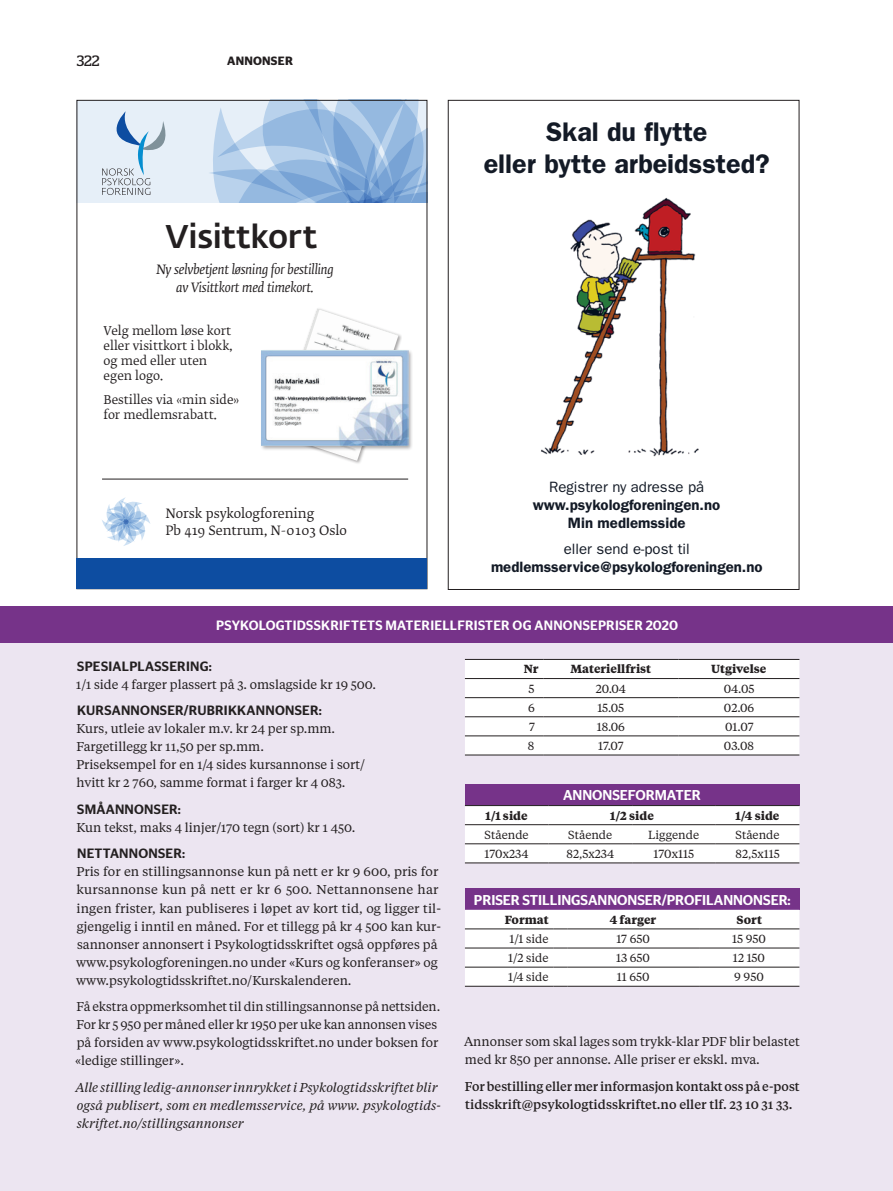
<style>
.page{position:relative;width:893px;height:1191px;background:#fff}
.page>*{position:absolute;margin:0;border:0;box-sizing:border-box;transform-origin:0 0}
.t1{font:500 32.4px "Fedra Sans Alt Std";letter-spacing:-.005em;color:#231f20}
.t2{font:600 27px/31.5px "ITC Franklin Gothic Std";color:#131a26;text-align:center}
.t3{font:600 15px/18px "ITC Franklin Gothic Std";color:#131a26;text-align:center}
.t4{font:15px "ITC Franklin Gothic Std";color:#131a26}
.t5{font:15px "Stag";color:#231f20}
.t6{font:500 14.25px "Stag Sans";letter-spacing:-.005em;color:#fff}
.t7{font:500 13.5px "Stag Sans";letter-spacing:.02em;color:#231f20}
.t8{font:500 13.5px "Stag Sans";letter-spacing:.02em;color:#fff}
.t9{font:12.75px/18px "Tiempos Text";color:#231f20}
.t10{font:italic 12.75px/18px "Tiempos Text";color:#231f20}
.t11{font:500 12.75px/18px "Tiempos Text";color:#231f20}
.t12{font:italic 12.75px/18px "Fedra Serif B Pro";letter-spacing:-.015em;color:#231f20;text-align:center}
.t13{font:12.75px/16.5px "Fedra Serif B Pro";color:#231f20}
.t14{font:12px/15px "Fedra Serif B Pro";color:#231f20}
.t15{font:600 12px "Stag Sans";letter-spacing:.02em;color:#231f20}
.t16{font:11.7px "Tiempos Text";color:#231f20}
.t17{font:700 11.7px "Tiempos Text";color:#231f20}
</style>
<div class="page">
<div style="left:0;top:643px;width:893px;height:548px;background:#ece5f1"></div>
<div style="left:0;top:607px;width:893px;height:36px;background:#763389"></div>
<div style="left:465px;top:660px;width:334px;height:94px;background:#fff"></div>
<hr style="left:465px;top:659px;width:78px;height:1px;background:#231f20">
<hr style="left:543px;top:659px;width:136px;height:1px;background:#231f20">
<hr style="left:679px;top:659px;width:120px;height:1px;background:#231f20">
<hr style="left:465px;top:678px;width:78px;height:1px;background:#231f20">
<hr style="left:543px;top:678px;width:136px;height:1px;background:#231f20">
<hr style="left:679px;top:678px;width:120px;height:1px;background:#231f20">
<hr style="left:465px;top:697px;width:78px;height:1px;background:#231f20">
<hr style="left:543px;top:697px;width:136px;height:1px;background:#231f20">
<hr style="left:679px;top:697px;width:120px;height:1px;background:#231f20">
<hr style="left:465px;top:716px;width:78px;height:1px;background:#231f20">
<hr style="left:543px;top:716px;width:136px;height:1px;background:#231f20">
<hr style="left:679px;top:716px;width:120px;height:1px;background:#231f20">
<hr style="left:465px;top:735px;width:78px;height:1px;background:#231f20">
<hr style="left:543px;top:735px;width:136px;height:1px;background:#231f20">
<hr style="left:679px;top:735px;width:120px;height:1px;background:#231f20">
<hr style="left:465px;top:754px;width:78px;height:1px;background:#231f20">
<hr style="left:543px;top:754px;width:136px;height:1px;background:#231f20">
<hr style="left:679px;top:754px;width:120px;height:1px;background:#231f20">
<div style="left:465px;top:888px;width:334px;height:21px;background:#763389"></div>
<svg style="left:465px;top:909px;width:334px;height:78px;background:#f3f2f3"></svg>
<hr style="left:568px;top:986px;width:131px;height:1px;background:#231f20">
<hr style="left:699px;top:986px;width:100px;height:1px;background:#231f20">
<div style="left:465px;top:784px;width:334px;height:21px;background:#763389"></div>
<div style="left:465px;top:807px;width:334px;height:55px;background:#fff"></div>
<hr style="left:465px;top:805px;width:84px;height:1px;background:#231f20">
<hr style="left:549px;top:805px;width:83px;height:1px;background:#231f20">
<hr style="left:632px;top:805px;width:84px;height:1px;background:#231f20">
<hr style="left:716px;top:805px;width:83px;height:1px;background:#231f20">
<hr style="left:465px;top:824px;width:84px;height:1px;background:#231f20">
<hr style="left:549px;top:824px;width:83px;height:1px;background:#231f20">
<hr style="left:632px;top:824px;width:84px;height:1px;background:#231f20">
<hr style="left:716px;top:824px;width:83px;height:1px;background:#231f20">
<hr style="left:465px;top:843px;width:84px;height:1px;background:#231f20">
<hr style="left:549px;top:843px;width:83px;height:1px;background:#231f20">
<hr style="left:632px;top:843px;width:84px;height:1px;background:#231f20">
<hr style="left:716px;top:843px;width:83px;height:1px;background:#231f20">
<hr style="left:465px;top:862px;width:84px;height:1px;background:#231f20">
<hr style="left:549px;top:862px;width:83px;height:1px;background:#231f20">
<hr style="left:632px;top:862px;width:84px;height:1px;background:#231f20">
<hr style="left:716px;top:862px;width:83px;height:1px;background:#231f20">
<div style="left:77px;top:100px;width:350px;height:102px;background:#e6eff8"></div>
<svg style="left:102px;top:102px;width:323px;height:100px"></svg>
<svg style="left:102px;top:497px;width:48px;height:49px"></svg>
<div style="left:77px;top:558px;width:350px;height:31px;background:#0d4da1"></div>
<div style="left:274px;top:307px;width:128px;height:158px;background:#231f20;opacity:.4"></div>
<img style="left:276px;top:308px;width:122px;height:153px">
<div style="left:260px;top:349px;width:153px;height:102px;background:#231f20;opacity:.4"></div>
<img style="left:262px;top:351px;width:146px;height:94px">
<hr style="left:102px;top:479px;width:306px;height:1px;background:#231f20">
<img style="left:541px;top:197px;width:158px;height:260px">
<p class="t5" style="left:77px;top:52px;width:24px">322</p>
<p class="t15" style="left:227px;top:54px;width:67px">ANNONSER</p>
<h1 class="t1" style="left:165px;top:216px;width:153px">Visittkort</h1>
<p class="t12" style="left:156px;top:261px;width:179px">Ny selvbetjent løsning for bestilling av Visittkort med timekort.</p>
<p class="t14" style="left:104px;top:324px;width:130px">Velg mellom løse kort eller visittkort i blokk, og med eller uten egen logo.</p>
<p class="t14" style="left:104px;top:392px;width:137px">Bestilles via «min side» for medlemsrabatt.</p>
<p class="t13" style="left:165px;top:505px;width:183px">Norsk psykologforening<br>Pb 419 Sentrum, N-0103 Oslo</p>
<h2 class="t2" style="left:484px;top:116px;width:288px">Skal du flytte<br>eller bytte arbeidssted?</h2>
<p class="t4" style="left:549px;top:478px;width:157px">Registrer ny adresse på</p>
<p class="t3" style="left:533px;top:495px;width:189px">www.psykologforeningen.no<br>Min medlemsside</p>
<p class="t4" style="left:564px;top:540px;width:127px">eller send e-post til</p>
<p class="t3" style="left:491px;top:558px;width:273px">medlemsservice@psykologforeningen.no</p>
<p class="t8" style="left:216px;top:618px;width:463px">PSYKOLOGTIDSSKRIFTETS MATERIELLFRISTER OG ANNONSEPRISER 2020</p>
<p class="t7" style="left:77px;top:658px;width:136px">SPESIALPLASSERING:</p>
<p class="t9" style="left:76px;top:675px;width:302px">1/1 side 4 farger plassert på 3. omslagside kr 19 500.</p>
<p class="t7" style="left:77px;top:703px;width:246px">KURSANNONSER/RUBRIKKANNONSER:</p>
<p class="t9" style="left:76px;top:719px;width:291px">Kurs, utleie av lokaler m.v. kr 24 per sp.mm.<br>Fargetillegg kr 11,50 per sp.mm.<br>Priseksempel for en 1/4 sides kursannonse i sort/ hvitt kr 2 760, samme format i farger kr 4 083.</p>
<p class="t7" style="left:77px;top:801px;width:105px">SMÅANNONSER:</p>
<p class="t9" style="left:76px;top:818px;width:281px">Kun tekst, maks 4 linjer/170 tegn (sort) kr 1 450.</p>
<p class="t7" style="left:77px;top:846px;width:110px">NETTANNONSER:</p>
<p class="t9" style="left:76px;top:862px;width:366px">Pris for en stillingsannonse kun på nett er kr 9 600, pris for kursannonse kun på nett er kr 6 500. Nettannonsene har ingen frister, kan publiseres i løpet av kort tid, og ligger til&shy;gjengelig i inntil en måned. For et tillegg på kr 4 500 kan kur&shy;sannonser annonsert i Psykologtidsskriftet også oppføres på www.psykologforeningen.no under «Kurs og konferanser» og www.psykologtidsskriftet.no/Kurskalenderen.</p>
<p class="t9" style="left:75px;top:997px;width:367px">Få ekstra oppmerksomhet til din stillingsannonse på nettsiden.<br>For kr 5 950 per måned eller kr 1950 per uke kan annonsen vises på forsiden av www.psykologtidsskriftet.no under boksen for «ledige stillinger».</p>
<p class="t10" style="left:75px;top:1077px;width:367px">Alle stilling ledig-annonser innrykket i Psykologtidsskriftet blir også publisert, som en medlemsservice, på www. psykologtids&shy;skriftet.no/stillingsannonser</p>
<p class="t17" style="left:524px;top:661px;width:16px">Nr</p>
<p class="t17" style="left:570px;top:661px;width:82px">Materiellfrist</p>
<p class="t17" style="left:711px;top:661px;width:57px">Utgivelse</p>
<p class="t16" style="left:529px;top:680px;width:8px">5</p>
<p class="t16" style="left:596px;top:680px;width:32px">20.04</p>
<p class="t16" style="left:724px;top:680px;width:32px">04.05</p>
<p class="t16" style="left:528px;top:699px;width:8px">6</p>
<p class="t16" style="left:597px;top:699px;width:28px">15.05</p>
<p class="t16" style="left:724px;top:699px;width:32px">02.06</p>
<p class="t16" style="left:529px;top:719px;width:7px">7</p>
<p class="t16" style="left:597px;top:719px;width:30px">18.06</p>
<p class="t16" style="left:725px;top:719px;width:30px">01.07</p>
<p class="t16" style="left:528px;top:738px;width:8px">8</p>
<p class="t16" style="left:598px;top:738px;width:27px">17.07</p>
<p class="t16" style="left:724px;top:738px;width:31px">03.08</p>
<p class="t6" style="left:563px;top:787px;width:139px">ANNONSEFORMATER</p>
<p class="t17" style="left:485px;top:807px;width:44px">1/1 side</p>
<p class="t17" style="left:610px;top:807px;width:46px">1/2 side</p>
<p class="t17" style="left:735px;top:807px;width:46px">1/4 side</p>
<p class="t16" style="left:485px;top:826px;width:46px">Stående</p>
<p class="t16" style="left:568px;top:826px;width:46px">Stående</p>
<p class="t16" style="left:648px;top:826px;width:52px">Liggende</p>
<p class="t16" style="left:735px;top:826px;width:46px">Stående</p>
<p class="t16" style="left:485px;top:845px;width:45px">170x234</p>
<p class="t16" style="left:567px;top:845px;width:49px">82,5x234</p>
<p class="t16" style="left:654px;top:845px;width:42px">170x115</p>
<p class="t16" style="left:736px;top:845px;width:46px">82,5x115</p>
<p class="t6" style="left:474px;top:891px;width:318px">PRISER STILLINGSANNONSER/PROFILANNONSER:</p>
<p class="t17" style="left:505px;top:911px;width:45px">Format</p>
<p class="t17" style="left:610px;top:911px;width:48px">4 farger</p>
<p class="t17" style="left:736px;top:911px;width:27px">Sort</p>
<p class="t16" style="left:509px;top:931px;width:41px">1/1 side</p>
<p class="t16" style="left:616px;top:931px;width:35px">17 650</p>
<p class="t16" style="left:732px;top:931px;width:35px">15 950</p>
<p class="t16" style="left:508px;top:950px;width:42px">1/2 side</p>
<p class="t16" style="left:616px;top:950px;width:35px">13 650</p>
<p class="t16" style="left:733px;top:950px;width:34px">12 150</p>
<p class="t16" style="left:508px;top:969px;width:42px">1/4 side</p>
<p class="t16" style="left:617px;top:969px;width:34px">11 650</p>
<p class="t16" style="left:734px;top:969px;width:31px">9 950</p>
<p class="t9" style="left:464px;top:1032px;width:337px">Annonser som skal lages som trykk-klar PDF blir belastet med kr 850 per annonse. Alle priser er ekskl. mva.</p>
<p class="t11" style="left:465px;top:1076px;width:336px">For bestilling eller mer informasjon kontakt oss på e-post tidsskrift@psykologtidsskriftet.no eller tlf. 23 10 31 33.</p>
</div>
